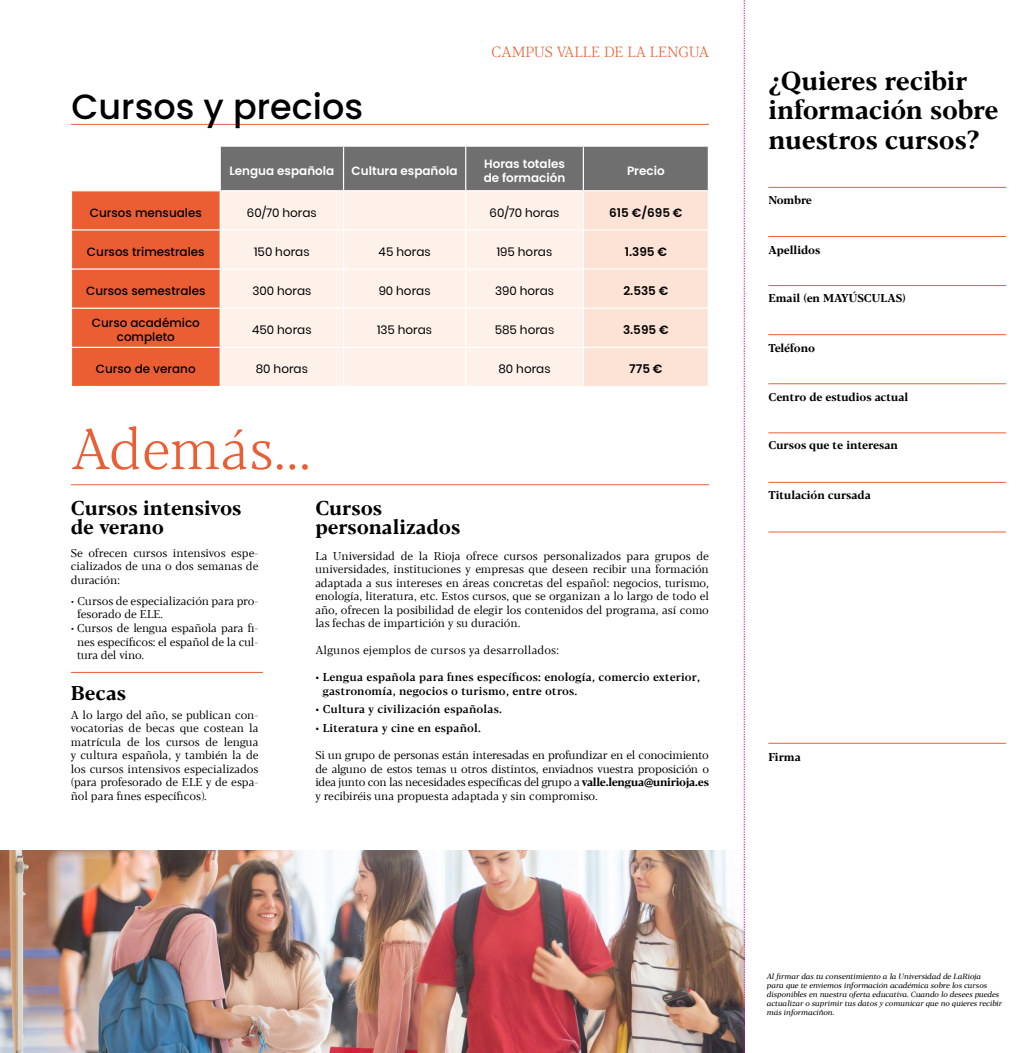
<style>
.page{position:relative;width:1028px;height:1053px;background:#fff}
.page>*{position:absolute;margin:0;border:0;box-sizing:border-box;transform-origin:0 0}
.t1{font:300 56.25px "Blacker Text";letter-spacing:-.02em;color:#eb5e34}
.t2{font:500 35px "Poppins";color:#000}
.t3{font:700 25.88px/29.8px "Blacker Text";color:#000}
.t4{font:700 19.75px/18.8px "Blacker Text";color:#000}
.t5{font:300 14.62px "Blacker Text";color:#eb5e34}
.t6{font:12px "Poppins";color:#000}
.t7{font:500 12px/14.4px "Poppins";color:#000;text-align:center}
.t8{font:600 12px/14.4px "Poppins";color:#fff}
.t9{font:600 12px "Poppins";color:#000}
.t10{font:11.25px/13.5px "Blacker Text";color:#000;text-align:justify}
.t11{font:500 11.25px/13.5px "Blacker Text";letter-spacing:.02em;color:#000}
.t12{font:700 11.25px "Blacker Text";color:#000}
.t13{font:11.25px "Blacker Text";letter-spacing:.02em;color:#000}
.t14{font:700 11.25px "Blacker Text";letter-spacing:-.02em;color:#000}
.t15{font:italic 7.5px/9px "Blacker Text";color:#000}
.s1{font-weight:700}
.s2{font-family:"Lato";font-weight:700}
</style>
<div class="page">
<hr style="left:71px;top:484px;width:638px;height:1px;background:#eb5e34">
<hr style="left:768px;top:187px;width:238px;height:1px;background:#eb5e34">
<hr style="left:768px;top:285px;width:238px;height:1px;background:#eb5e34">
<hr style="left:768px;top:383px;width:238px;height:1px;background:#eb5e34">
<hr style="left:768px;top:432px;width:238px;height:1px;background:#eb5e34">
<hr style="left:768px;top:482px;width:238px;height:1px;background:#eb5e34">
<hr style="left:768px;top:531px;width:238px;height:1px;background:#eb5e34">
<hr style="left:768px;top:743px;width:238px;height:1px;background:#eb5e34">
<hr style="left:768px;top:334px;width:238px;height:1px;background:#eb5e34">
<hr style="left:768px;top:236px;width:238px;height:1px;background:#eb5e34">
<hr style="left:71px;top:124px;width:638px;height:1px;background:#eb5e34">
<hr style="left:71px;top:672px;width:192px;height:1px;background:#eb5e34">
<svg style="left:72px;top:147px;width:635px;height:239px;background:#e6c1b3"></svg>
<hr style="left:343px;top:147px;width:1px;height:43px;background:#fff">
<hr style="left:465px;top:147px;width:1px;height:43px;background:#fff">
<hr style="left:583px;top:147px;width:1px;height:43px;background:#fff">
<hr style="left:71px;top:229px;width:149px;height:1px;background:#fff">
<hr style="left:71px;top:268px;width:149px;height:2px;background:#fff">
<hr style="left:71px;top:307px;width:149px;height:2px;background:#fff">
<hr style="left:71px;top:347px;width:149px;height:1px;background:#fff">
<hr style="left:220px;top:147px;width:1px;height:43px;background:#fff">
<hr style="left:71px;top:190px;width:149px;height:1px;background:#fff">
<hr style="left:220px;top:348px;width:1px;height:38px;background:#fff">
<hr style="left:343px;top:191px;width:1px;height:38px;background:#fff">
<hr style="left:343px;top:230px;width:1px;height:38px;background:#fff">
<hr style="left:343px;top:270px;width:1px;height:37px;background:#fff">
<hr style="left:343px;top:309px;width:1px;height:38px;background:#fff">
<hr style="left:343px;top:348px;width:1px;height:38px;background:#fff">
<hr style="left:465px;top:191px;width:1px;height:38px;background:#fff">
<hr style="left:583px;top:191px;width:1px;height:38px;background:#fff">
<hr style="left:465px;top:230px;width:1px;height:38px;background:#fff">
<hr style="left:583px;top:230px;width:1px;height:38px;background:#fff">
<hr style="left:465px;top:270px;width:1px;height:37px;background:#fff">
<hr style="left:583px;top:270px;width:1px;height:37px;background:#fff">
<hr style="left:465px;top:309px;width:1px;height:38px;background:#fff">
<hr style="left:583px;top:309px;width:1px;height:38px;background:#fff">
<hr style="left:465px;top:348px;width:1px;height:38px;background:#fff">
<hr style="left:583px;top:348px;width:1px;height:38px;background:#fff">
<hr style="left:220px;top:190px;width:123px;height:1px;background:#fff">
<hr style="left:220px;top:191px;width:1px;height:38px;background:#fff">
<hr style="left:343px;top:190px;width:123px;height:1px;background:#fff">
<hr style="left:466px;top:190px;width:117px;height:1px;background:#fff">
<hr style="left:583px;top:190px;width:126px;height:1px;background:#fff">
<hr style="left:220px;top:229px;width:123px;height:1px;background:#fff">
<hr style="left:220px;top:230px;width:1px;height:38px;background:#fff">
<hr style="left:343px;top:229px;width:123px;height:1px;background:#fff">
<hr style="left:466px;top:229px;width:117px;height:1px;background:#fff">
<hr style="left:583px;top:229px;width:126px;height:1px;background:#fff">
<hr style="left:220px;top:268px;width:123px;height:2px;background:#fff">
<hr style="left:220px;top:270px;width:1px;height:37px;background:#fff">
<hr style="left:343px;top:268px;width:123px;height:2px;background:#fff">
<hr style="left:466px;top:268px;width:117px;height:2px;background:#fff">
<hr style="left:583px;top:268px;width:126px;height:2px;background:#fff">
<hr style="left:220px;top:307px;width:123px;height:2px;background:#fff">
<hr style="left:220px;top:309px;width:1px;height:38px;background:#fff">
<hr style="left:343px;top:307px;width:123px;height:2px;background:#fff">
<hr style="left:466px;top:307px;width:117px;height:2px;background:#fff">
<hr style="left:583px;top:307px;width:126px;height:2px;background:#fff">
<hr style="left:220px;top:347px;width:123px;height:1px;background:#fff">
<hr style="left:343px;top:347px;width:123px;height:1px;background:#fff">
<hr style="left:466px;top:347px;width:117px;height:1px;background:#fff">
<hr style="left:583px;top:347px;width:126px;height:1px;background:#fff">
<img style="left:0;top:850px;width:744px;height:202px">
<svg style="left:744px;top:0;width:1px;height:1052px"></svg>
<p class="t5" style="left:491px;top:43px;width:219px">CAMPUS VALLE DE LA LENGUA</p>
<h2 class="t2" style="left:71px;top:87px;width:293px">Cursos y precios</h2>
<p class="t8" style="left:229px;top:163px;width:106px">Lengua española</p>
<p class="t8" style="left:352px;top:163px;width:107px">Cultura española</p>
<p class="t8" style="left:483px;top:156px;width:83px">Horas totales de formación</p>
<p class="t8" style="left:627px;top:163px;width:39px">Precio</p>
<p class="t7" style="left:90px;top:205px;width:113px">Cursos mensuales</p>
<p class="t6" style="left:247px;top:205px;width:71px">60/70 horas</p>
<p class="t6" style="left:489px;top:205px;width:71px">60/70 horas</p>
<p class="t9" style="left:609px;top:205px;width:75px">615 €/695 €</p>
<p class="t7" style="left:87px;top:244px;width:119px">Cursos trimestrales</p>
<p class="t6" style="left:254px;top:244px;width:57px">150 horas</p>
<p class="t6" style="left:378px;top:244px;width:53px">45 horas</p>
<p class="t6" style="left:497px;top:244px;width:57px">195 horas</p>
<p class="t9" style="left:624px;top:244px;width:44px">1.395 €</p>
<p class="t7" style="left:86px;top:283px;width:121px">Cursos semestrales</p>
<p class="t6" style="left:252px;top:284px;width:60px">300 horas</p>
<p class="t6" style="left:379px;top:284px;width:53px">90 horas</p>
<p class="t6" style="left:495px;top:284px;width:60px">390 horas</p>
<p class="t9" style="left:623px;top:284px;width:46px">2.535 €</p>
<p class="t7" style="left:92px;top:315px;width:110px">Curso académico completo</p>
<p class="t6" style="left:252px;top:323px;width:61px">450 horas</p>
<p class="t6" style="left:377px;top:323px;width:57px">135 horas</p>
<p class="t6" style="left:495px;top:323px;width:61px">585 horas</p>
<p class="t9" style="left:623px;top:323px;width:47px">3.595 €</p>
<p class="t7" style="left:96px;top:362px;width:101px">Curso de verano</p>
<p class="t6" style="left:256px;top:362px;width:54px">80 horas</p>
<p class="t6" style="left:498px;top:362px;width:54px">80 horas</p>
<p class="t9" style="left:629px;top:362px;width:35px">775 €</p>
<h1 class="t1" style="left:71px;top:415px;width:242px">Además...</h1>
<h3 class="t4" style="left:71px;top:500px;width:172px">Cursos intensivos de verano</h3>
<h3 class="t4" style="left:315px;top:500px;width:146px">Cursos personalizados</h3>
<p class="t10" style="left:71px;top:546px;width:189px">Se ofrecen cursos intensivos espe&shy;cializados de una o dos semanas de duración:</p>
<p class="t10" style="left:77px;top:594px;width:182px;text-indent:-7px">• Cursos de especialización para pro&shy;fesorado de ELE.</p>
<p class="t10" style="left:77px;top:621px;width:183px;text-indent:-6px">• Cursos de lengua española para fi&shy;nes específicos: el español de la cul&shy;tura del vino.</p>
<h3 class="t4" style="left:71px;top:684px;width:57px">Becas</h3>
<p class="t10" style="left:71px;top:708px;width:189px">A lo largo del año, se publican con&shy;vocatorias de becas que costean la matrícula de los cursos de lengua y cultura española, y también la de los cursos intensivos especializados (para profesorado de ELE y de espa&shy;ñol para fines específicos).</p>
<p class="t10" style="left:315px;top:549px;width:395px">La Universidad de la Rioja ofrece cursos personalizados para grupos de universidades, instituciones y empresas que deseen recibir una formación adaptada a sus intereses en áreas concretas del español: negocios, turismo, enología, literatura, etc. Estos cursos, que se organizan a lo largo de todo el año, ofrecen la posibilidad de elegir los contenidos del programa, así como las fechas de impartición y su duración.</p>
<p class="t13" style="left:315px;top:643px;width:245px">Algunos ejemplos de cursos ya desarrollados:</p>
<p class="t11" style="left:323px;top:671px;width:379px;text-indent:-7px">• Lengua española para fines específicos: enología, comercio exterior, gastronomía, negocios o turismo, entre otros.</p>
<p class="t11" style="left:315px;top:703px;width:188px">• Cultura y civilización españolas.</p>
<p class="t11" style="left:315px;top:722px;width:167px">• Literatura y cine en español.</p>
<p class="t10" style="left:315px;top:748px;width:395px">Si un grupo de personas están interesadas en profundizar en el conocimiento de alguno de estos temas u otros distintos, enviadnos vuestra proposición o idea junto con las necesidades específicas del grupo a <span class="s1">valle.lengua</span><span class="s2">@</span><span class="s1">unirioja.es </span>y recibiréis una propuesta adaptada y sin compromiso.</p>
<h3 class="t3" style="left:768px;top:67px;width:232px">¿Quieres recibir información sobre nuestros cursos?</h3>
<p class="t12" style="left:768px;top:193px;width:45px">Nombre</p>
<p class="t12" style="left:768px;top:243px;width:53px">Apellidos</p>
<p class="t12" style="left:768px;top:291px;width:139px">Email (en MAYÚSCULAS)</p>
<p class="t14" style="left:768px;top:341px;width:48px">Teléfono</p>
<p class="t12" style="left:768px;top:390px;width:142px">Centro de estudios actual</p>
<p class="t12" style="left:768px;top:438px;width:131px">Cursos que te interesan</p>
<p class="t12" style="left:768px;top:488px;width:104px">Titulación cursada</p>
<p class="t12" style="left:768px;top:750px;width:34px">Firma</p>
<p class="t15" style="left:766px;top:971px;width:237px">Al firmar das tu consentimiento a la Universidad de LaRioja<br>para que te enviemos información académica sobre los cursos disponibles en nuestra oferta educativa. Cuando lo desees puedes actualizar o suprimir tus datos y comunicar que no quieres recibir más informaciñon.</p>
</div>
